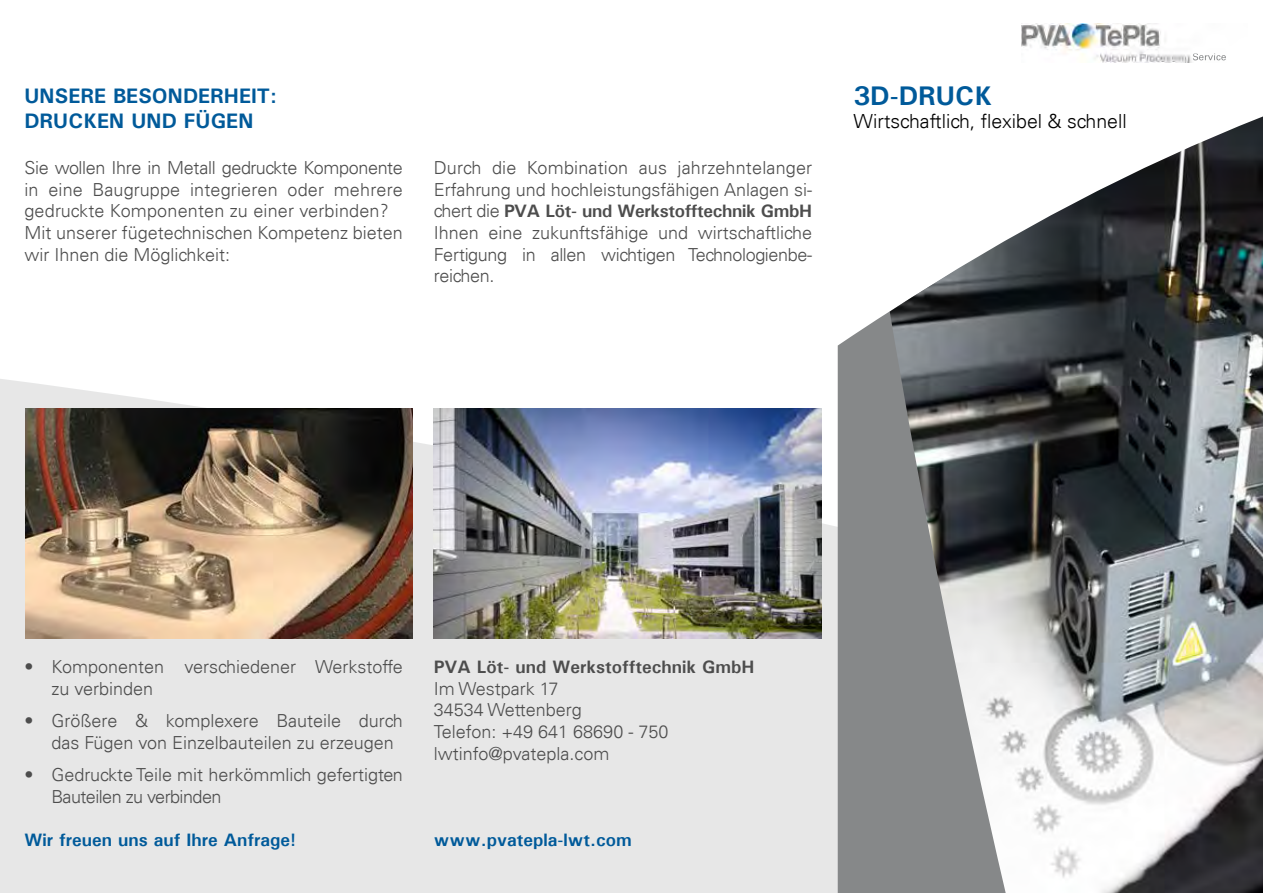
<style>
.page{position:relative;width:1263px;height:893px;background:#fff}
.page>*{position:absolute;margin:0;border:0;box-sizing:border-box;transform-origin:0 0}
.t1{font:700 27px "Univers ATT";color:#005a9a}
.t2{font:700 21px/25.2px "Univers ATT";color:#005a9a}
.t3{font:300 19.5px "Univers LT";color:#000}
.t4{font:300 18px/21.6px "Univers LT";color:#4d4d4d}
.t5{font:700 18px "Univers ATT";letter-spacing:-.01em;color:#4d4d4d}
.t6{font:700 18px "Univers ATT";color:#005a9a}
.s1{font-family:"Univers LT";font-weight:300}
</style>
<div class="page">
<svg style="left:0;top:376px;width:838px;height:517px;background:#e9e8e8"></svg>
<div style="left:838px;top:311px;width:52px;height:582px;background:#868889"></div>
<img style="left:890px;top:116px;width:373px;height:777px">
<img style="left:1021px;top:23px;width:204px;height:39px">
<img style="left:1193px;top:53px;width:33px;height:7px">
<img style="left:26px;top:408px;width:386px;height:231px">
<img style="left:434px;top:408px;width:387px;height:230px">
<p class="t2" style="left:24px;top:83px;width:254px">UNSERE BESONDERHEIT:<br>DRUCKEN UND FÜGEN</p>
<h1 class="t1" style="left:853px;top:79px;width:140px">3D-DRUCK</h1>
<p class="t3" style="left:853px;top:109px;width:275px">Wirtschaftlich, flexibel &amp; schnell</p>
<p class="t4" style="left:24px;top:157px;width:380px">Sie wollen Ihre in Metall gedruckte Komponente in eine Baugruppe integrieren oder mehrere gedruckte Komponenten zu einer verbinden?<br>Mit unserer fügetechnischen Kompetenz bieten wir Ihnen die Möglichkeit:</p>
<p class="t4" style="left:434px;top:157px;width:380px">Durch die Kombination aus jahrzehntelanger<br>Erfahrung und hochleistungsfähigen Anlagen si-</p>
<p class="t5" style="left:434px;top:200px;width:380px"><span class="s1">chert die</span> PVA Löt- und Werkstofftechnik GmbH</p>
<p class="t4" style="left:434px;top:222px;width:380px;text-align:justify">Ihnen eine zukunftsfähige und wirtschaftliche Fertigung in allen wichtigen Technologienbe&shy;reichen.</p>
<p class="t4" style="left:51px;top:656px;width:353px;text-indent:-27px">• Komponenten verschiedener Werkstoffe zu verbinden</p>
<p class="t4" style="left:51px;top:710px;width:353px;text-indent:-27px">• Größere &amp; komplexere Bauteile durch das Fügen von Einzelbauteilen zu erzeugen</p>
<p class="t4" style="left:51px;top:764px;width:353px;text-indent:-27px">• Gedruckte Teile mit herkömmlich gefertigten<br>Bauteilen zu verbinden</p>
<p class="t6" style="left:24px;top:829px;width:273px">Wir freuen uns auf Ihre Anfrage!</p>
<p class="t5" style="left:434px;top:656px;width:322px">PVA Löt- und Werkstofftechnik GmbH</p>
<p class="t4" style="left:434px;top:678px;width:236px">Im Westpark 17<br>34534 Wettenberg<br>Telefon: +49 641 68690 - 750 lwtinfo@pvatepla.com</p>
<p class="t6" style="left:434px;top:829px;width:200px">www.pvatepla-lwt.com</p>
</div>
